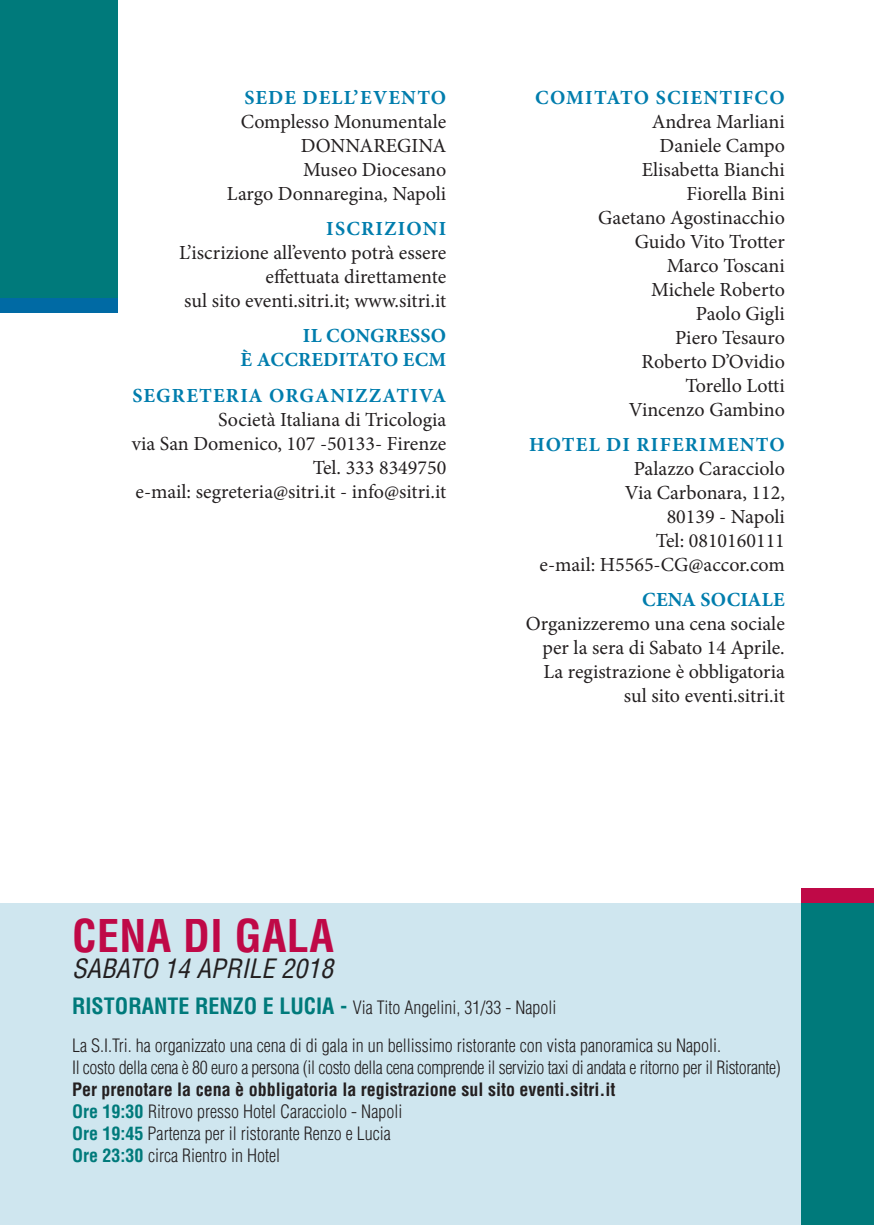
<style>
.page{position:relative;width:874px;height:1225px;background:#fff}
.page>*{position:absolute;margin:0;border:0;box-sizing:border-box;transform-origin:0 0}
.t1{font:700 condensed 44px "Helvetica";letter-spacing:.01em;color:#bf0947}
.t2{font:italic condensed 26px "Helvetica";color:#231f20}
.t3{font:20px/24px "Minion Pro";color:#231f20;text-align:right}
.t4{font:700 20px "Minion Pro";letter-spacing:.055em;color:#007dad}
.t5{font:700 20px/24px "Minion Pro";letter-spacing:.01em;color:#007dad;text-align:right}
.t6{font:300 condensed 18px/22px "Helvetica";color:#231f20}
.t7{font:300 condensed 18px/22px "Helvetica";letter-spacing:-.02em;color:#231f20}
.s1{font-weight:700;font-size:22px;color:#007a7b}
.s2{font-weight:700}
.s3{font-weight:700;color:#007a7b}
</style>
<div class="page">
<div style="left:0;top:902px;width:801px;height:323px;background:#cfe6ef"></div>
<div style="left:0;top:0;width:117px;height:299px;background:#007a7b"></div>
<div style="left:801px;top:902px;width:72px;height:323px;background:#007a7b"></div>
<div style="left:801px;top:888px;width:72px;height:14px;background:#bf0947"></div>
<div style="left:0;top:299px;width:117px;height:14px;background:#006aa4"></div>
<p class="t4" style="left:244px;top:83px;width:203px">SEDE DELL’EVENTO</p>
<p class="t3" style="left:227px;top:109px;width:221px">Complesso Monumentale<br>DONNAREGINA<br>Museo Diocesano<br>Largo Donnaregina, Napoli</p>
<p class="t4" style="left:326px;top:214px;width:121px">ISCRIZIONI</p>
<p class="t3" style="left:179px;top:241px;width:268px">L’iscrizione all’evento potrà essere effettuata direttamente<br>sul sito eventi.sitri.it; www.sitri.it</p>
<p class="t5" style="left:240px;top:324px;width:207px">IL CONGRESSO<br>È ACCREDITATO ECM</p>
<p class="t4" style="left:132px;top:381px;width:315px">SEGRETERIA ORGANIZZATIVA</p>
<p class="t3" style="left:132px;top:407px;width:316px">Società Italiana di Tricologia<br>via San Domenico, 107 -50133- Firenze Tel. 333 8349750<br>e-mail: segreteria@sitri.it - info@sitri.it</p>
<p class="t4" style="left:535px;top:83px;width:251px">COMITATO SCIENTIFCO</p>
<p class="t3" style="left:598px;top:109px;width:188px">Andrea Marliani<br>Daniele Campo<br>Elisabetta Bianchi<br>Fiorella Bini<br>Gaetano Agostinacchio<br>Guido Vito Trotter<br>Marco Toscani<br>Michele Roberto<br>Paolo Gigli<br>Piero Tesauro<br>Roberto D’Ovidio<br>Torello Lotti<br>Vincenzo Gambino</p>
<p class="t4" style="left:528px;top:430px;width:257px">HOTEL DI RIFERIMENTO</p>
<p class="t3" style="left:539px;top:457px;width:246px">Palazzo Caracciolo<br>Via Carbonara, 112,<br>80139 - Napoli<br>Tel: 0810160111<br>e-mail: H5565-CG@accor.com</p>
<p class="t5" style="left:642px;top:588px;width:144px">CENA SOCIALE</p>
<p class="t3" style="left:525px;top:612px;width:260px">Organizzeremo una cena sociale per la sera di Sabato 14 Aprile.<br>La registrazione è obbligatoria sul sito eventi.sitri.it</p>
<h1 class="t1" style="left:72px;top:909px;width:263px">CENA DI GALA</h1>
<h2 class="t2" style="left:72px;top:952px;width:262px">SABATO 14 APRILE 2018</h2>
<p class="t6" style="left:72px;top:996px;width:486px"><span class="s1">RISTORANTE RENZO E LUCIA -</span> Via Tito Angelini, 31/33 - Napoli</p>
<p class="t7" style="left:72px;top:1034px;width:710px">La S.I.Tri. ha organizzato una cena di di gala in un bellissimo ristorante con vista panoramica su Napoli.<br>Il costo della cena è 80 euro a persona (il costo della cena comprende il servizio taxi di andata e ritorno per il Ristorante)</p>
<p class="t6" style="left:72px;top:1078px;width:544px"><span class="s2">Per prenotare la cena è obbligatoria la registrazione sul sito eventi.sitri.it </span><span class="s3">Ore 19:30</span> Ritrovo presso Hotel Caracciolo - Napoli<br><span class="s3">Ore 19:45</span> Partenza per il ristorante Renzo e Lucia<br><span class="s3">Ore 23:30</span> circa Rientro in Hotel</p>
</div>
